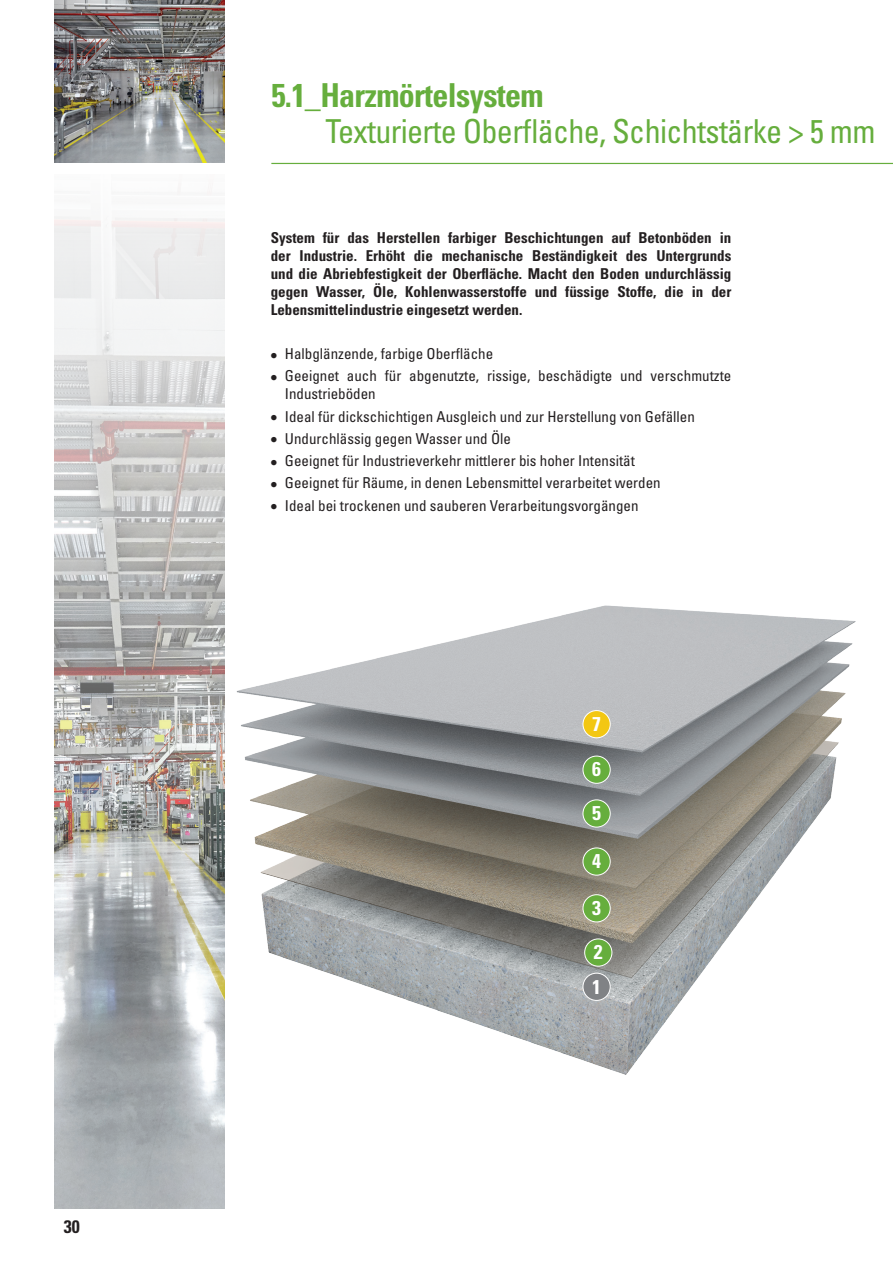
<style>
.page{position:relative;width:893px;height:1263px;background:#fff}
.page>*{position:absolute;margin:0;border:0;box-sizing:border-box;transform-origin:0 0}
.t1{font:condensed 33px "Univers LT Std";letter-spacing:-.02em;color:#66ae3d}
.t2{font:700 condensed 33px "Univers LT Std";letter-spacing:-.02em;color:#66ae3d}
.t3{font:700 condensed 19.95px "Univers LT Std";color:#fff}
.t4{font:700 condensed 18px "Univers LT Std";color:#231f20}
.t5{font:condensed 15px/18px "Univers LT Std";color:#231f20}
.t6{font:700 condensed 15px/18px "Univers LT Std";color:#231f20;text-align:justify}
.s1{font-weight:700}
</style>
<div class="page">
<hr style="left:271px;top:163px;width:622px;height:1px;background:#66ae3d">
<img style="left:54px;top:191px;width:170px;height:1018px">
<img style="left:54px;top:0;width:170px;height:163px">
<img style="left:236px;top:605px;width:620px;height:470px">
<div style="left:583px;top:973px;width:27px;height:27px;background:#808285;border-radius:50%"></div>
<div style="left:583px;top:973px;width:28px;height:28px;border:1px solid #fff;border-radius:50%"></div>
<div style="left:583px;top:848px;width:27px;height:27px;background:#66ae3d;border-radius:50%"></div>
<div style="left:583px;top:847px;width:28px;height:28px;border:1px solid #fff;border-radius:50%"></div>
<div style="left:583px;top:895px;width:27px;height:27px;background:#66ae3d;border-radius:50%"></div>
<div style="left:583px;top:894px;width:28px;height:28px;border:1px solid #fff;border-radius:50%"></div>
<div style="left:583px;top:800px;width:27px;height:27px;background:#66ae3d;border-radius:50%"></div>
<div style="left:583px;top:799px;width:28px;height:28px;border:1px solid #fff;border-radius:50%"></div>
<div style="left:583px;top:756px;width:27px;height:27px;background:#66ae3d;border-radius:50%"></div>
<div style="left:583px;top:756px;width:28px;height:28px;border:1px solid #fff;border-radius:50%"></div>
<div style="left:585px;top:939px;width:27px;height:27px;background:#66ae3d;border-radius:50%"></div>
<div style="left:584px;top:938px;width:28px;height:28px;border:1px solid #fff;border-radius:50%"></div>
<div style="left:583px;top:710px;width:27px;height:28px;background:#f3c712;border-radius:50%"></div>
<div style="left:583px;top:710px;width:28px;height:28px;border:1px solid #fff;border-radius:50%"></div>
<p class="t4" style="left:64px;top:1216px;width:17px">30</p>
<p class="t2" style="left:271px;top:75px;width:274px">5.1_Harzmörtelsystem</p>
<p class="t1" style="left:325px;top:110px;width:552px">Texturierte Oberfläche, Schichtstärke &gt; 5 mm</p>
<p class="t6" style="left:271px;top:228px;width:462px">System für das Herstellen farbiger Beschichtungen auf Betonböden in der Industrie. Erhöht die mechanische Beständigkeit des Untergrunds und die Abriebfestigkeit der Oberfläche. Macht den Boden undurchlässig gegen Wasser, Öle, Kohlenwasserstoffe und füssige Stoffe, die in der Lebensmittelindustrie eingesetzt werden.</p>
<p class="t5" style="left:271px;top:345px;width:224px"><span class="s1">•</span> Halbglänzende, farbige Oberfläche</p>
<p class="t5" style="left:285px;top:367px;width:448px;text-indent:-14px"><span class="s1">•</span> Geeignet auch für abgenutzte, rissige, beschädigte und verschmutzte<br>Industrieböden</p>
<p class="t5" style="left:271px;top:407px;width:426px"><span class="s1">•</span> Ideal für dickschichtigen Ausgleich und zur Herstellung von Gefällen</p>
<p class="t5" style="left:271px;top:429px;width:242px"><span class="s1">•</span> Undurchlässig gegen Wasser und Öle</p>
<p class="t5" style="left:271px;top:452px;width:366px"><span class="s1">•</span> Geeignet für Industrieverkehr mittlerer bis hoher Intensität</p>
<p class="t5" style="left:271px;top:474px;width:392px"><span class="s1">•</span> Geeignet für Räume, in denen Lebensmittel verarbeitet werden</p>
<p class="t5" style="left:271px;top:496px;width:369px"><span class="s1">•</span> Ideal bei trockenen und sauberen Verarbeitungsvorgängen</p>
<p class="t3" style="left:592px;top:712px;width:10px">7</p>
<p class="t3" style="left:592px;top:757px;width:10px">6</p>
<p class="t3" style="left:592px;top:801px;width:10px">5</p>
<p class="t3" style="left:592px;top:849px;width:10px">4</p>
<p class="t3" style="left:592px;top:896px;width:10px">3</p>
<p class="t3" style="left:594px;top:940px;width:10px">2</p>
<p class="t3" style="left:592px;top:974px;width:10px">1</p>
</div>
